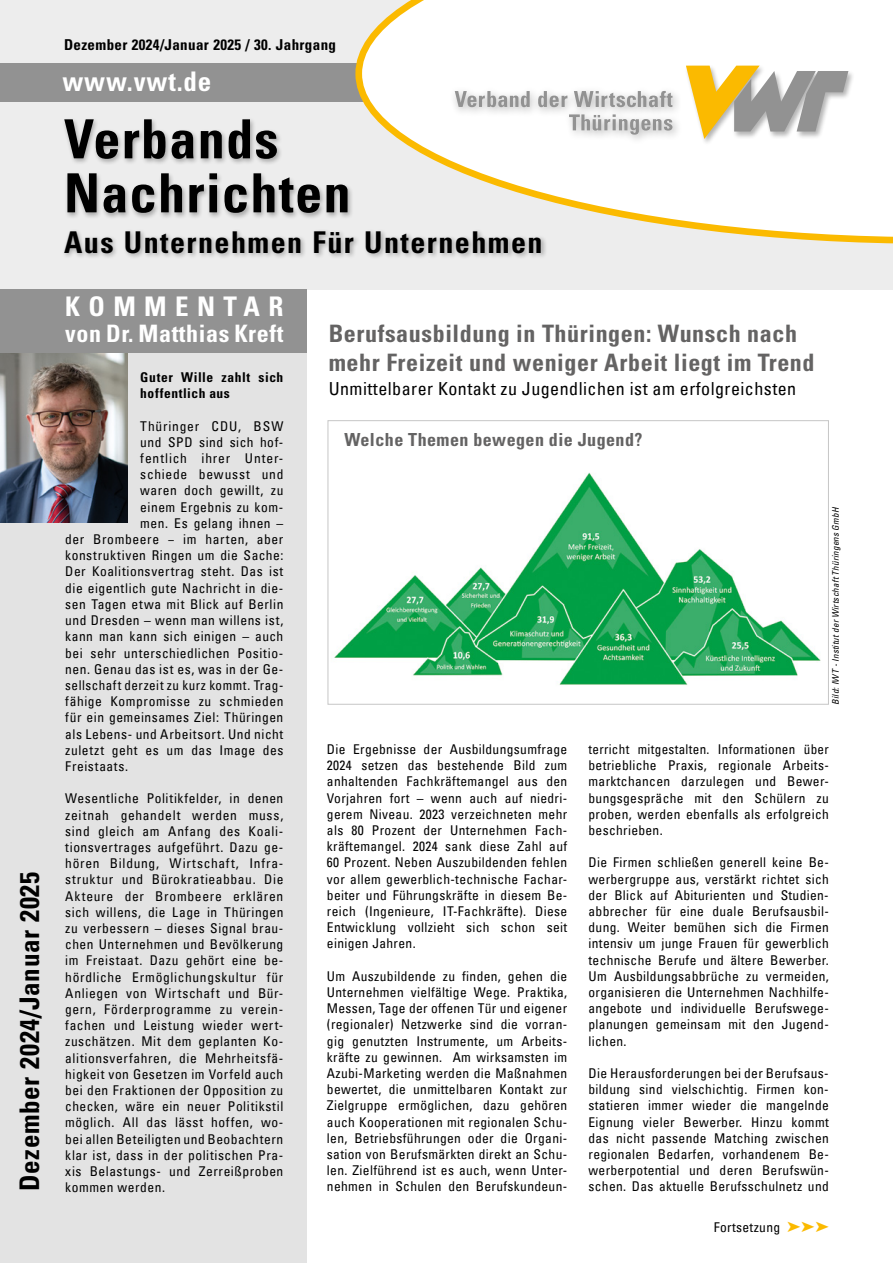
<style>
.page{position:relative;width:893px;height:1263px;background:#fff}
.page>*{position:absolute;margin:0;border:0;box-sizing:border-box;transform-origin:0 0}
.t1{font:700 condensed 54px/54px "Univers";letter-spacing:.025em;color:#000}
.t2{font:700 condensed 30px "Univers";letter-spacing:.05em;color:#000}
.t3{font:700 condensed 27px "Univers";letter-spacing:.025em;color:#000}
.t4{font:700 condensed 27px "Univers";letter-spacing:.31em;color:#fff}
.t5{font:700 condensed 24px/28.8px "Univers";letter-spacing:.025em;color:#646363}
.t6{font:700 condensed 24px "Univers";letter-spacing:.025em;color:#fff}
.t7{font:condensed 18px "Univers LT";letter-spacing:.025em;color:#000}
.t8{font:700 condensed 18px "Univers";letter-spacing:.025em;color:#646363}
.t9{font:700 condensed 15px "Univers";letter-spacing:.025em;color:#000}
.t10{font:condensed 13.5px/16.2px "Univers LT";letter-spacing:.035em;color:#000;text-align:justify}
.t11{font:condensed 13.5px "Univers LT";letter-spacing:.06em;color:#000}
.t12{font:700 condensed 13.5px/16.2px "Univers";letter-spacing:.04em;color:#000}
.t13{font:condensed 13.5px "Univers LT";letter-spacing:.055em;color:#000}
.t14{font:italic condensed 9px "Univers";color:#000}
.s1{color:#fbba00}
</style>
<div class="page">
<div style="left:0;top:289px;width:306px;height:974px;background:#e3e3e3"></div>
<img style="left:0;top:353px;width:128px;height:169px">
<div style="left:0;top:0;width:893px;height:289px;background:#ededed"></div>
<div style="left:0;top:289px;width:306px;height:64px;background:#929292"></div>
<div style="left:0;top:64px;width:421px;height:38px;background:#929292"></div>
<div style="left:62px;top:117px;width:292px;height:103px;background:#000;opacity:.3"></div>
<div style="left:62px;top:229px;width:486px;height:31px;background:#000;opacity:.3"></div>
<svg style="left:355px;top:0;width:538px;height:244px"></svg>
<div style="left:685px;top:64px;width:171px;height:82px;background:#000;opacity:.3"></div>
<svg style="left:686px;top:66px;width:162px;height:73px"></svg>
<div style="left:449px;top:85px;width:233px;height:60px;background:#000;opacity:.3"></div>
<svg style="left:569px;top:114px;width:103px;height:21px"></svg>
<svg style="left:455px;top:91px;width:75px;height:16px"></svg>
<svg style="left:538px;top:91px;width:29px;height:16px"></svg>
<svg style="left:574px;top:91px;width:98px;height:16px"></svg>
<img style="left:327px;top:463px;width:494px;height:228px">
<div style="left:328px;top:420px;width:501px;height:285px;border:1px solid #c6c6c6"></div>
<h3 class="t3" style="left:13px;top:1191px;width:320px;rotate:-90deg">Dezember 2024/Januar 2025</h3>
<p class="t9" style="left:64px;top:35px;width:274px">Dezember 2024/Januar 2025 / 30. Jahrgang</p>
<h3 class="t4" style="left:63px;top:65px;width:150px">www.vwt.de</h3>
<h1 class="t1" style="left:64px;top:112px;width:288px">Verbands<br>Nachrichten</h1>
<h2 class="t2" style="left:64px;top:224px;width:480px">Aus Unternehmen Für Unternehmen</h2>
<h3 class="t4" style="left:65px;top:290px;width:220px">KOMMENTAR</h3>
<h3 class="t6" style="left:65px;top:319px;width:220px">von Dr. Matthias Kreft</h3>
<p class="t12" style="left:140px;top:369px;width:145px">Guter Wille zahlt sich hoffentlich aus</p>
<p class="t11" style="left:140px;top:417px;width:145px">Thüringer CDU, BSW</p>
<p class="t10" style="left:140px;top:434px;width:145px">und SPD sind sich hof-</p>
<p class="t11" style="left:140px;top:450px;width:145px">fentlich ihrer Unter-</p>
<p class="t13" style="left:140px;top:466px;width:145px">schiede bewusst und</p>
<p class="t10" style="left:140px;top:482px;width:145px">waren doch gewillt, zu</p>
<p class="t10" style="left:140px;top:499px;width:145px">einem Ergebnis zu kom-</p>
<p class="t10" style="left:140px;top:515px;width:145px">men. Es gelang ihnen –</p>
<p class="t10" style="left:65px;top:531px;width:220px">der Brombeere − im harten, aber</p>
<p class="t10" style="left:65px;top:547px;width:220px">konstruktiven Ringen um die Sache:</p>
<p class="t10" style="left:65px;top:563px;width:220px">Der Koalitionsvertrag steht. Das ist</p>
<p class="t10" style="left:65px;top:580px;width:220px">die eigentlich gute Nachricht in die-</p>
<p class="t10" style="left:65px;top:596px;width:220px">sen Tagen etwa mit Blick auf Berlin</p>
<p class="t10" style="left:65px;top:612px;width:220px">und Dresden – wenn man willens ist,</p>
<p class="t10" style="left:65px;top:628px;width:220px">kann man kann sich einigen – auch</p>
<p class="t10" style="left:65px;top:644px;width:220px">bei sehr unterschiedlichen Positio-</p>
<p class="t10" style="left:65px;top:661px;width:220px">nen. Genau das ist es, was in der Ge-</p>
<p class="t10" style="left:65px;top:677px;width:220px">sellschaft derzeit zu kurz kommt. Trag-</p>
<p class="t10" style="left:65px;top:693px;width:220px">fähige Kompromisse zu schmieden</p>
<p class="t10" style="left:65px;top:709px;width:220px">für ein gemeinsames Ziel: Thüringen</p>
<p class="t10" style="left:65px;top:725px;width:220px">als Lebens- und Arbeitsort. Und nicht</p>
<p class="t10" style="left:65px;top:742px;width:220px">zuletzt geht es um das Image des</p>
<p class="t10" style="left:65px;top:758px;width:64px">Freistaats.</p>
<p class="t10" style="left:65px;top:790px;width:220px">Wesentliche Politikfelder, in denen zeitnah gehandelt werden muss, sind gleich am Anfang des Koali&shy;tionsvertrages aufgeführt. Dazu ge&shy;hören Bildung, Wirtschaft, Infra&shy;struktur und Bürokratieabbau. Die Akteure der Brombeere erklären sich willens, die Lage in Thüringen zu verbessern – dieses Signal brau&shy;chen Unternehmen und Bevölkerung im Freistaat. Dazu gehört eine be&shy;hördliche Ermöglichungskultur für Anliegen von Wirtschaft und Bür&shy;gern, Förderprogramme zu verein&shy;fachen und Leistung wieder wert&shy;zuschätzen. Mit dem geplanten Ko&shy;alitionsverfahren, die Mehrheitsfä&shy;higkeit von Gesetzen im Vorfeld auch bei den Fraktionen der Opposition zu checken, wäre ein neuer Politikstil möglich. All das lässt hoffen, wo&shy;bei allen Beteiligten und Beobachtern klar ist, dass in der politischen Pra&shy;xis Belastungs- und Zerreißproben kommen werden.</p>
<h3 class="t5" style="left:329px;top:319px;width:487px">Berufsausbildung in Thüringen: Wunsch nach mehr Freizeit und weniger Arbeit liegt im Trend</h3>
<h3 class="t7" style="left:329px;top:377px;width:469px">Unmittelbarer Kontakt zu Jugendlichen ist am erfolgreichsten</h3>
<h3 class="t8" style="left:344px;top:429px;width:299px">Welche Themen bewegen die Jugend?</h3>
<p class="t14" style="left:830px;top:705px;width:199px;rotate:-90deg">Bild: IWT - Institut der Wirtschaft Thüringens GmbH</p>
<p class="t10" style="left:327px;top:741px;width:242px">Die Ergebnisse der Ausbildungsumfrage 2024 setzen das bestehende Bild zum anhaltenden Fachkräftemangel aus den Vorjahren fort – wenn auch auf niedri&shy;gerem Niveau. 2023 verzeichneten mehr als 80 Prozent der Unternehmen Fach&shy;kräftemangel. 2024 sank diese Zahl auf 60 Prozent. Neben Auszubildenden fehlen vor allem gewerblich-technische Fachar&shy;beiter und Führungskräfte in diesem Be&shy;reich (Ingenieure, IT-Fachkräfte). Diese Entwicklung vollzieht sich schon seit einigen Jahren.</p>
<p class="t10" style="left:327px;top:968px;width:242px">Um Auszubildende zu finden, gehen die Unternehmen vielfältige Wege. Praktika, Messen, Tage der offenen Tür und eigener (regionaler) Netzwerke sind die vorran&shy;gig genutzten Instrumente, um Arbeits&shy;kräfte zu gewinnen. Am wirksamsten im Azubi-Marketing werden die Maßnahmen bewertet, die unmittelbaren Kontakt zur Zielgruppe ermöglichen, dazu gehören auch Kooperationen mit regionalen Schu&shy;len, Betriebsführungen oder die Organi&shy;sation von Berufsmärkten direkt an Schu&shy;len. Zielführend ist es auch, wenn Unter&shy;nehmen in Schulen den Berufskundeun-</p>
<p class="t10" style="left:588px;top:741px;width:242px">terricht mitgestalten. Informationen über betriebliche Praxis, regionale Arbeits&shy;marktchancen darzulegen und Bewer&shy;bungsgespräche mit den Schülern zu proben, werden ebenfalls als erfolgreich beschrieben.</p>
<p class="t10" style="left:588px;top:854px;width:242px">Die Firmen schließen generell keine Be&shy;werbergruppe aus, verstärkt richtet sich der Blick auf Abiturienten und Studien&shy;abbrecher für eine duale Berufsausbil&shy;dung. Weiter bemühen sich die Firmen intensiv um junge Frauen für gewerblich technische Berufe und ältere Bewerber.<br>Um Ausbildungsabbrüche zu vermeiden, organisieren die Unternehmen Nachhilfe&shy;angebote und individuelle Berufswege&shy;planungen gemeinsam mit den Jugend&shy;lichen.</p>
<p class="t10" style="left:588px;top:1065px;width:242px">Die Herausforderungen bei der Berufsaus&shy;bildung sind vielschichtig. Firmen kon&shy;statieren immer wieder die mangelnde Eignung vieler Bewerber. Hinzu kommt das nicht passende Matching zwischen regionalen Bedarfen, vorhandenem Be&shy;werberpotential und deren Berufswün&shy;schen. Das aktuelle Berufsschulnetz und</p>
<p class="t10" style="left:714px;top:1219px;width:117px">Fortsetzung <span class="s1">➤➤➤</span></p>
</div>
